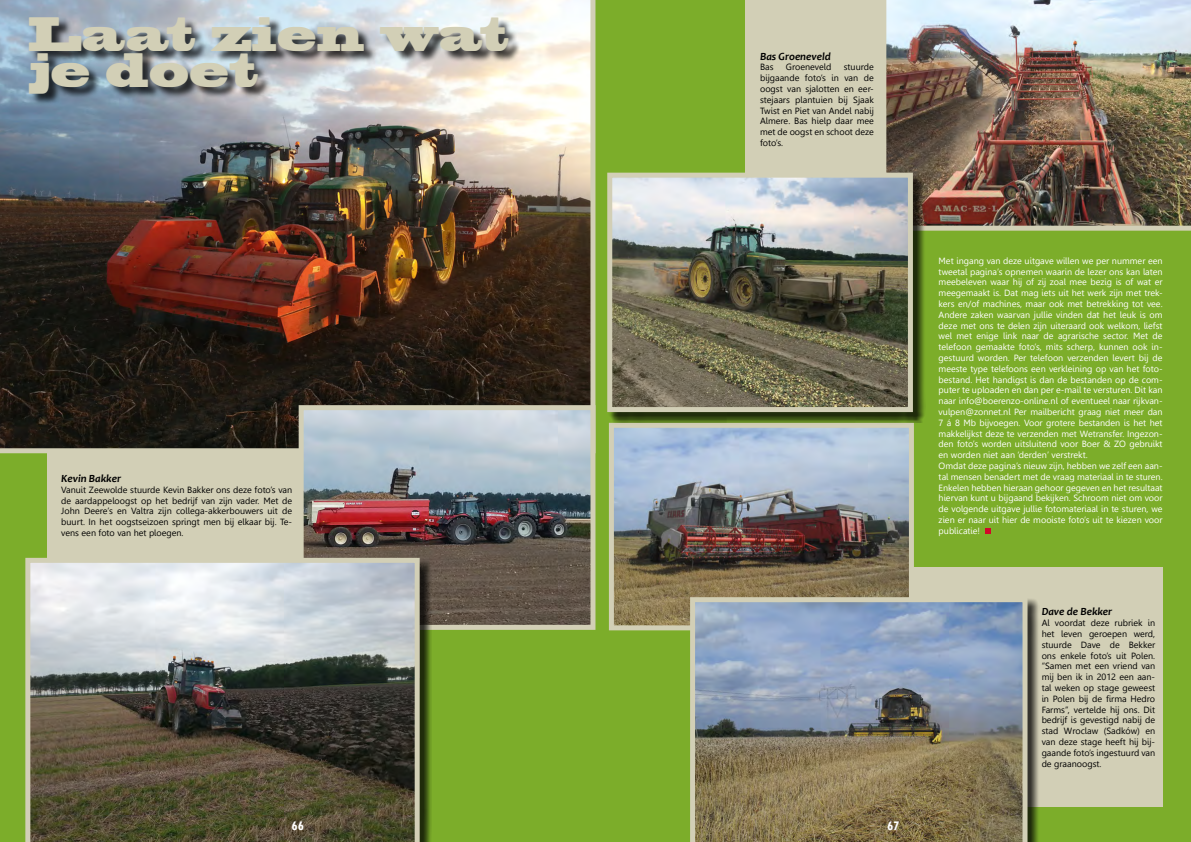
<style>
.page{position:relative;width:1191px;height:842px;background:#7cad2a}
.page>*{position:absolute;margin:0;border:0;box-sizing:border-box;transform-origin:0 0}
.t1{font:45px/36px "Blackoak Std";color:#d2cfb6;scale:.67 1}
.t2{font:700 condensed 14px "Tw Cen";color:#fff}
.t3{font:italic 700 11px "Candara";color:#000}
.t4{font:9px/10.8px "Leelawadee";color:#fff}
.t5{font:9px/10.8px "Leelawadee";color:#000;text-align:justify}
</style>
<div class="page">
<svg style="left:985px;top:528px;width:5px;height:6px"></svg>
<div style="left:47px;top:438px;width:373px;height:240px;background:#d2cfb6"></div>
<img style="left:0;top:0;width:595px;height:453px">
<div style="left:31px;top:18px;width:490px;height:88px;background:#000;opacity:.75"></div>
<img style="left:305px;top:411px;width:284px;height:213px">
<div style="left:299px;top:405px;width:296px;height:225px;border:5px solid #d2cfb6"></div>
<div style="left:27px;top:559px;width:405px;height:283px;background:#000;opacity:.75"></div>
<svg style="left:25px;top:558px;width:395px;height:284px;background:#807f75"></svg>
<img style="left:615px;top:429px;width:293px;height:195px">
<div style="left:609px;top:423px;width:305px;height:207px;border:5px solid #d2cfb6"></div>
<img style="left:884px;top:0;width:307px;height:231px">
<div style="left:746px;top:0;width:138px;height:177px;background:#d2cfb6"></div>
<div style="left:912px;top:568px;width:250px;height:239px;background:#d2cfb6"></div>
<div style="left:691px;top:598px;width:349px;height:244px;background:#000;opacity:.75"></div>
<svg style="left:690px;top:597px;width:337px;height:245px;background:#8a8c89"></svg>
<div style="left:608px;top:174px;width:317px;height:251px;background:#000;opacity:.75"></div>
<img style="left:613px;top:179px;width:294px;height:227px">
<div style="left:607px;top:173px;width:306px;height:239px;border:5px solid #d2cfb6"></div>
<h1 class="t1" style="left:28px;top:16px;width:719px">Laat zien wat je doet</h1>
<p class="t3" style="left:760px;top:49px;width:72px">Bas Groeneveld</p>
<p class="t5" style="left:760px;top:62px;width:15px">Bas</p>
<p class="t5" style="left:786px;top:62px;width:47px">Groeneveld</p>
<p class="t5" style="left:760px;top:62px;width:115px;text-indent:84px">stuurde bijgaande foto’s in van de oogst van sjalotten en eer&shy;stejaars plantuien bij Sjaak Twist en Piet van Andel nabij Almere. Bas hielp daar mee met de oogst en schoot deze foto’s.</p>
<p class="t3" style="left:61px;top:471px;width:61px">Kevin Bakker</p>
<p class="t5" style="left:61px;top:484px;width:232px">Vanuit Zeewolde stuurde Kevin Bakker ons deze foto’s van de aardappeloogst op het bedrijf van zijn vader. Met de John Deere’s en Valtra zijn collega-akkerbouwers uit de buurt. In het oogstseizoen springt men bij elkaar bij. Te&shy;vens een foto van het ploegen.</p>
<h2 class="t2" style="left:292px;top:817px;width:14px">66</h2>
<h2 class="t2" style="left:887px;top:817px;width:14px">67</h2>
<p class="t4" style="left:938px;top:255px;width:225px">Met ingang van deze uitgave willen we per nummer een tweetal pagina’s opnemen waarin de lezer ons kan laten meebeleven waar hij of zij zoal mee bezig is of wat er meegemaakt is. Dat mag iets uit het werk zijn met trek&shy;kers en/of machines, maar ook met betrekking tot vee.<br>Andere zaken waarvan jullie vinden dat het leuk is om deze met ons te delen zijn uiteraard ook welkom, liefst wel met enige link naar de agrarische sector. Met de telefoon gemaakte foto’s, mits scherp, kunnen ook in&shy;gestuurd worden. Per telefoon verzenden levert bij de meeste type telefoons een verkleining op van het foto&shy;bestand. Het handigst is dan de bestanden op de com&shy;puter te uploaden en dan per e-mail te versturen. Dit kan naar info@boerenzo-online.nl of eventueel naar rijkvan&shy;vulpen@zonnet.nl Per mailbericht graag niet meer dan 7 á 8 Mb bijvoegen. Voor grotere bestanden is het het makkelijkst deze te verzenden met Wetransfer. Ingezon&shy;den foto’s worden uitsluitend voor Boer &amp; ZO gebruikt en worden niet aan ‘derden’ verstrekt.<br>Omdat deze pagina’s nieuw zijn, hebben we zelf een aan&shy;tal mensen benadert met de vraag materiaal in te sturen.<br>Enkelen hebben hieraan gehoor gegeven en het resultaat hiervan kunt u bijgaand bekijken. Schroom niet om voor de volgende uitgave jullie fotomateriaal in te sturen, we zien er naar uit hier de mooiste foto’s uit te kiezen voor publicatie!</p>
<p class="t3" style="left:1041px;top:605px;width:72px">Dave de Bekker</p>
<p class="t5" style="left:1041px;top:618px;width:115px">Al voordat deze rubriek in het leven geroepen werd, stuurde Dave de Bekker ons enkele foto’s uit Polen. “Samen met een vriend van mij ben ik in 2012 een aan&shy;tal weken op stage geweest in Polen bij de firma Hedro Farms”, vertelde hij ons. Dit bedrijf is gevestigd nabij de stad Wroclaw (Sadków) en van deze stage heeft hij bij&shy;gaande foto’s ingestuurd van de graanoogst.</p>
</div>
